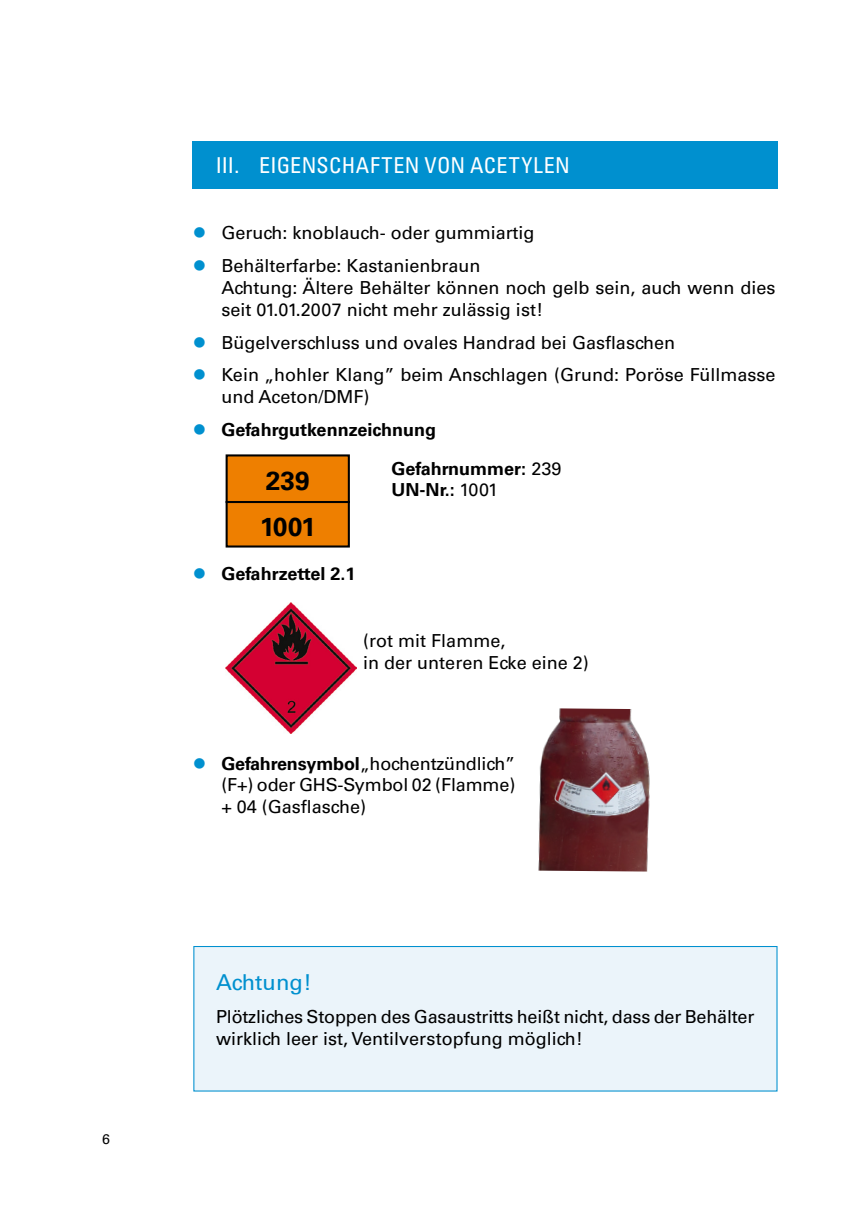
<style>
.page{position:relative;width:857px;height:1225px;background:#fff}
.page>*{position:absolute;margin:0;border:0;box-sizing:border-box;transform-origin:0 0}
.t1{font:700 26.2px/46.6px "Univers LT Pro 65";color:#000}
.t2{font:condensed 22px "Univers LT Pro";letter-spacing:.015em;color:#fff}
.t3{font:22px "Univers LT Pro 55 Roman";color:#0090cf}
.t4{font:18px/21.6px "Univers LT Pro 55 Roman";color:#000}
.t5{font:700 18px/38.6px "Univers LT Pro 65";color:#000}
.t6{font:14px "Univers LT Pro 55 Roman";color:#000}
.s1{font-family:"Univers LT Pro 55 Roman";font-weight:400}
.s2{font-family:"Univers LT Pro 65";font-weight:700}
</style>
<div class="page">
<div style="left:226px;top:455px;width:122px;height:91px;background:#ee7f00"></div>
<div style="left:225px;top:454px;width:125px;height:93px;border:2px solid #000"></div>
<hr style="left:225px;top:501px;width:125px;height:2px;background:#000">
<img style="left:225px;top:602px;width:131px;height:131px">
<img style="left:538px;top:708px;width:112px;height:163px">
<div style="left:193px;top:946px;width:584px;height:145px;background:#ebf4fa;border:1px solid #0090cf"></div>
<div style="left:193px;top:142px;width:584px;height:47px;background:#0090cf"></div>
<p class="t6" style="left:102px;top:1129px;width:9px">6</p>
<p class="t2" style="left:215px;top:152px;width:355px">III. EIGENSCHAFTEN VON ACETYLEN</p>
<p class="t4" style="left:221px;top:216px;width:314px;line-height:33px">Geruch: knoblauch- oder gummiartig<br>Behälterfarbe: Kastanienbraun</p>
<p class="t4" style="left:221px;top:276px;width:555px">Achtung: Ältere Behälter können noch gelb sein, auch wenn dies seit 01.01.2007 nicht mehr zulässig ist!</p>
<p class="t4" style="left:221px;top:325px;width:555px;line-height:33px">Bügelverschluss und ovales Handrad bei Gasflaschen<br>Kein „hohler Klang” beim Anschlagen (Grund: Poröse Füllmasse</p>
<p class="t4" style="left:221px;top:385px;width:150px">und Aceton/DMF)</p>
<p class="t5" style="left:391px;top:409px;width:171px;text-indent:-170px">Gefahrgutkennzeichnung<br>Gefahrnummer: <span class="s1">239</span></p>
<p class="t5" style="left:391px;top:470px;width:108px">UN-Nr.: <span class="s1">1001</span></p>
<h1 class="t1" style="left:259px;top:456px;width:57px">239<br>1001</h1>
<p class="t5" style="left:221px;top:554px;width:136px">Gefahrzettel 2.1</p>
<p class="t4" style="left:363px;top:629px;width:227px">(rot mit Flamme,<br>in der unteren Ecke eine 2)</p>
<p class="t4" style="left:221px;top:752px;width:295px;text-align:justify"><span class="s2">Gefahrensymbol</span>„hochentzündlich” (F+) oder GHS-Symbol 02 (Flamme) + 04 (Gasflasche)</p>
<p class="t3" style="left:216px;top:967px;width:97px">Achtung!</p>
<p class="t4" style="left:216px;top:1005px;width:539px">Plötzliches Stoppen des Gasaustritts heißt nicht, dass der Behälter wirklich leer ist, Ventilverstopfung möglich!</p>
</div>
